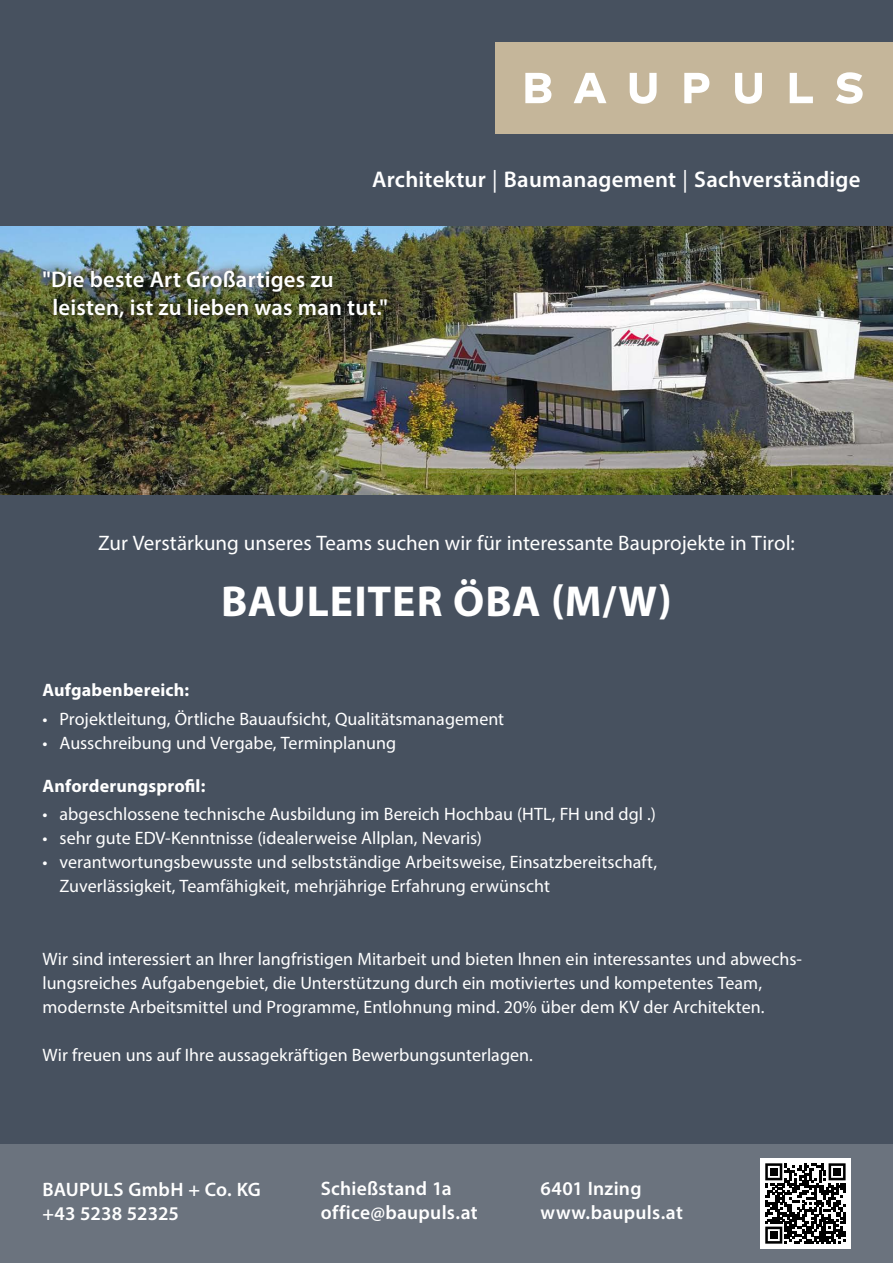
<style>
.page{position:relative;width:893px;height:1263px;background:#47515f}
.page>*{position:absolute;margin:0;border:0;box-sizing:border-box;transform-origin:0 0}
.t1{font:700 43.5px "Myriad Pro";letter-spacing:.02em;color:#fff}
.t2{font:600 22.65px/27.2px "Myriad Pro";letter-spacing:.01em;color:#fff}
.t3{font:21px "Myriad Pro";color:#fff}
.t4{font:600 19.5px/24px "Myriad Pro";letter-spacing:.015em;color:#fff}
.t5{font:18px/24px "Myriad Pro";color:#fff}
.t6{font:700 18px "Myriad Pro";letter-spacing:.01em;color:#fff}
.s1{font-weight:400}
</style>
<div class="page">
<div style="left:0;top:1144px;width:893px;height:119px;background:#6b737e"></div>
<div style="left:760px;top:1158px;width:90px;height:90px;background:#fff"></div>
<svg style="left:765px;top:1163px;width:81px;height:81px"></svg>
<div style="left:770px;top:1168px;width:7px;height:7px;background:#000"></div>
<div style="left:833px;top:1168px;width:8px;height:7px;background:#000"></div>
<div style="left:770px;top:1231px;width:7px;height:8px;background:#000"></div>
<div style="left:495px;top:43px;width:398px;height:91px;background:#c5b69a"></div>
<svg style="left:525px;top:73px;width:26px;height:30px"></svg>
<svg style="left:574px;top:73px;width:32px;height:30px"></svg>
<svg style="left:630px;top:73px;width:27px;height:31px"></svg>
<svg style="left:684px;top:73px;width:25px;height:30px"></svg>
<svg style="left:735px;top:73px;width:27px;height:31px"></svg>
<svg style="left:790px;top:73px;width:23px;height:30px"></svg>
<svg style="left:836px;top:72px;width:27px;height:32px"></svg>
<img style="left:0;top:227px;width:893px;height:267px">
<img style="left:33px;top:260px;width:365px;height:67px">
<p class="t2" style="left:372px;top:165px;width:490px">Architektur <span class="s1">|</span> Baumanagement <span class="s1">|</span> Sachverständige</p>
<p class="t2" style="left:52px;top:266px;width:337px;text-indent:-10px">"Die beste Art Großartiges zu leisten, ist zu lieben was man tut."</p>
<p class="t3" style="left:98px;top:530px;width:698px">Zur Verstärkung unseres Teams suchen wir für interessante Bauprojekte in Tirol:</p>
<h1 class="t1" style="left:221px;top:573px;width:452px">BAULEITER ÖBA (M/W)</h1>
<p class="t6" style="left:43px;top:678px;width:148px">Aufgabenbereich:</p>
<p class="t5" style="left:43px;top:706px;width:463px">• Projektleitung, Örtliche Bauaufsicht, Qualitätsmanagement</p>
<p class="t5" style="left:43px;top:730px;width:355px">• Ausschreibung und Vergabe, Terminplanung</p>
<p class="t6" style="left:43px;top:774px;width:164px">Anforderungsprofil:</p>
<p class="t5" style="left:43px;top:802px;width:615px">• abgeschlossene technische Ausbildung im Bereich Hochbau (HTL, FH und dgl .)</p>
<p class="t5" style="left:43px;top:826px;width:441px">• sehr gute EDV-Kenntnisse (idealerweise Allplan, Nevaris)</p>
<p class="t5" style="left:60px;top:850px;width:599px;text-indent:-17px">• verantwortungsbewusste und selbstständige Arbeitsweise, Einsatzbereitschaft,<br>Zuverlässigkeit, Teamfähigkeit, mehrjährige Erfahrung erwünscht</p>
<p class="t5" style="left:43px;top:947px;width:761px">Wir sind interessiert an Ihrer langfristigen Mitarbeit und bieten Ihnen ein interessantes und abwechs&shy;lungsreiches Aufgabengebiet, die Unterstützung durch ein motiviertes und kompetentes Team, modernste Arbeitsmittel und Programme, Entlohnung mind. 20% über dem KV der Architekten.</p>
<p class="t5" style="left:43px;top:1043px;width:492px">Wir freuen uns auf Ihre aussagekräftigen Bewerbungsunterlagen.</p>
<p class="t4" style="left:43px;top:1177px;width:220px">BAUPULS GmbH + Co. KG +43 5238 52325</p>
<p class="t4" style="left:321px;top:1176px;width:158px">Schießstand 1a office@baupuls.at</p>
<p class="t4" style="left:541px;top:1176px;width:144px">6401 Inzing www.baupuls.at</p>
</div>
